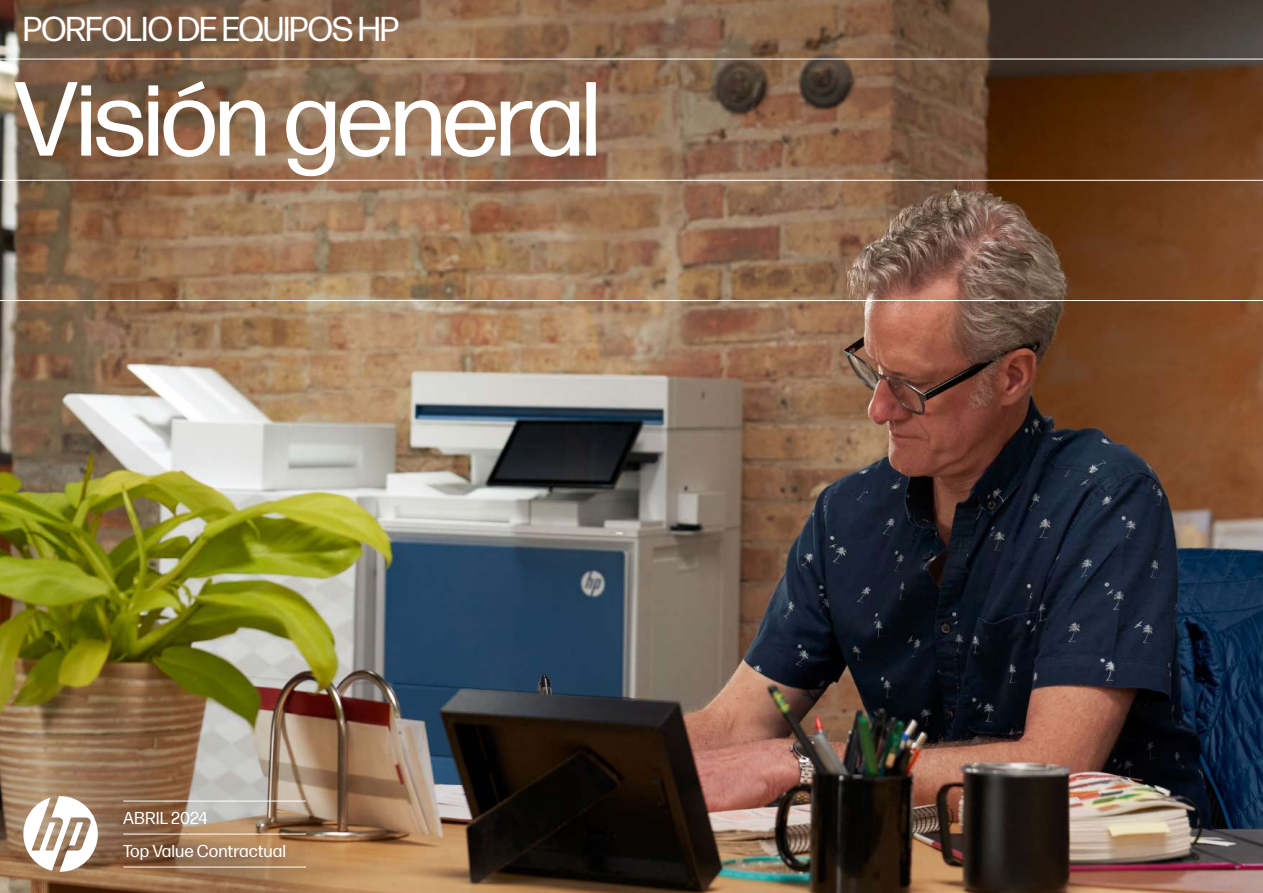
<style>
.page{position:relative;width:1263px;height:893px;background:#fff}
.page>*{position:absolute;margin:0;border:0;box-sizing:border-box;transform-origin:0 0}
.t1{font:105px "Forma DJR Display";color:#fff}
.t2{font:34.5px "Forma DJR Display";color:#fff}
.t3{font:17.1px/33px "Forma DJR Micro";color:#fff}
</style>
<div class="page">
<img style="left:0;top:0;width:1263px;height:893px">
<svg style="left:23px;top:796px;width:75px;height:76px"></svg>
<hr style="left:0;top:180px;width:1263px;height:1px;background:#fff">
<hr style="left:0;top:59px;width:1263px;height:1px;background:#fff">
<hr style="left:0;top:300px;width:1263px;height:1px;background:#fff">
<hr style="left:123px;top:801px;width:183px;height:1px;background:#fff">
<hr style="left:123px;top:834px;width:183px;height:1px;background:#fff">
<hr style="left:123px;top:867px;width:183px;height:1px;background:#fff">
<h2 class="t2" style="left:23px;top:5px;width:377px">PORFOLIO DE EQUIPOS HP</h2>
<h1 class="t1" style="left:15px;top:46px;width:586px">Visión general</h1>
<p class="t3" style="left:123px;top:800px;width:164px">ABRIL 2024<br>Top Value Contractual</p>
</div>
